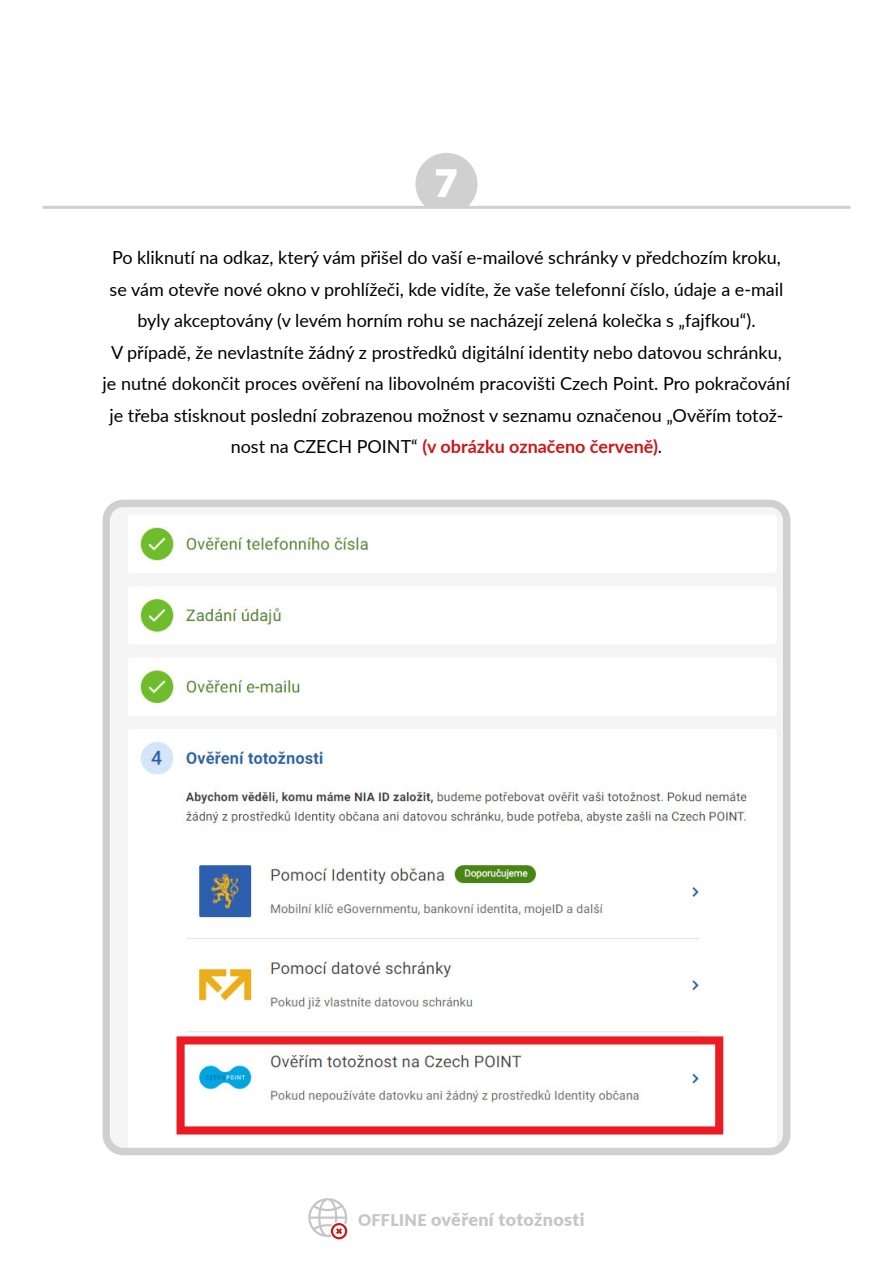
<style>
.page{position:relative;width:893px;height:1263px;background:#fff}
.page>*{position:absolute;margin:0;border:0;box-sizing:border-box;transform-origin:0 0}
.t1{font:900 42.75px "Myriad Pro";color:#fff}
.t2{font:18px/31.5px "Lato";color:#000;text-align:center}
.t3{font:900 18px "Lato";letter-spacing:.02em;color:#c6c6c6}
.s1{font-weight:700;color:#cd1719}
.s2{font-size:16.2px}
</style>
<div class="page">
<img style="left:112px;top:509px;width:669px;height:637px">
<div style="left:103px;top:500px;width:687px;height:655px;border:8px solid #d0d0d0;border-radius:17px"></div>
<div style="left:415px;top:153px;width:62px;height:62px;background:#d0d0d0;border-radius:50%"></div>
<div style="left:404px;top:207px;width:85px;height:43px;background:#fff"></div>
<hr style="left:43px;top:206px;width:807px;height:3px;background:#d0d0d0">
<svg style="left:308px;top:1198px;width:39px;height:41px"></svg>
<h1 class="t1" style="left:434px;top:154px;width:26px">7</h1>
<p class="t2" style="left:103px;top:241px;width:689px">Po kliknutí na odkaz, který vám přišel do vaší e-mailové schránky v předchozím kroku, se vám otevře nové okno v prohlížeči, kde vidíte, že vaše telefonní číslo, údaje a e-mail byly akceptovány (v levém horním rohu se nacházejí zelená kolečka s „fajfkou“).<br>V případě, že nevlastníte žádný z prostředků digitální identity nebo datovou schránku, je nutné dokončit proces ověření na libovolném pracovišti Czech Point. Pro pokračování je třeba stisknout poslední zobrazenou možnost v seznamu označenou „Ověřím totož&shy;nost na CZECH POINT“ <span class="s1">(v obrázku označeno červeně)</span>.</p>
<p class="t3" style="left:358px;top:1206px;width:228px"><span class="s2">OFFLINE</span> ověření totožnosti</p>
</div>
